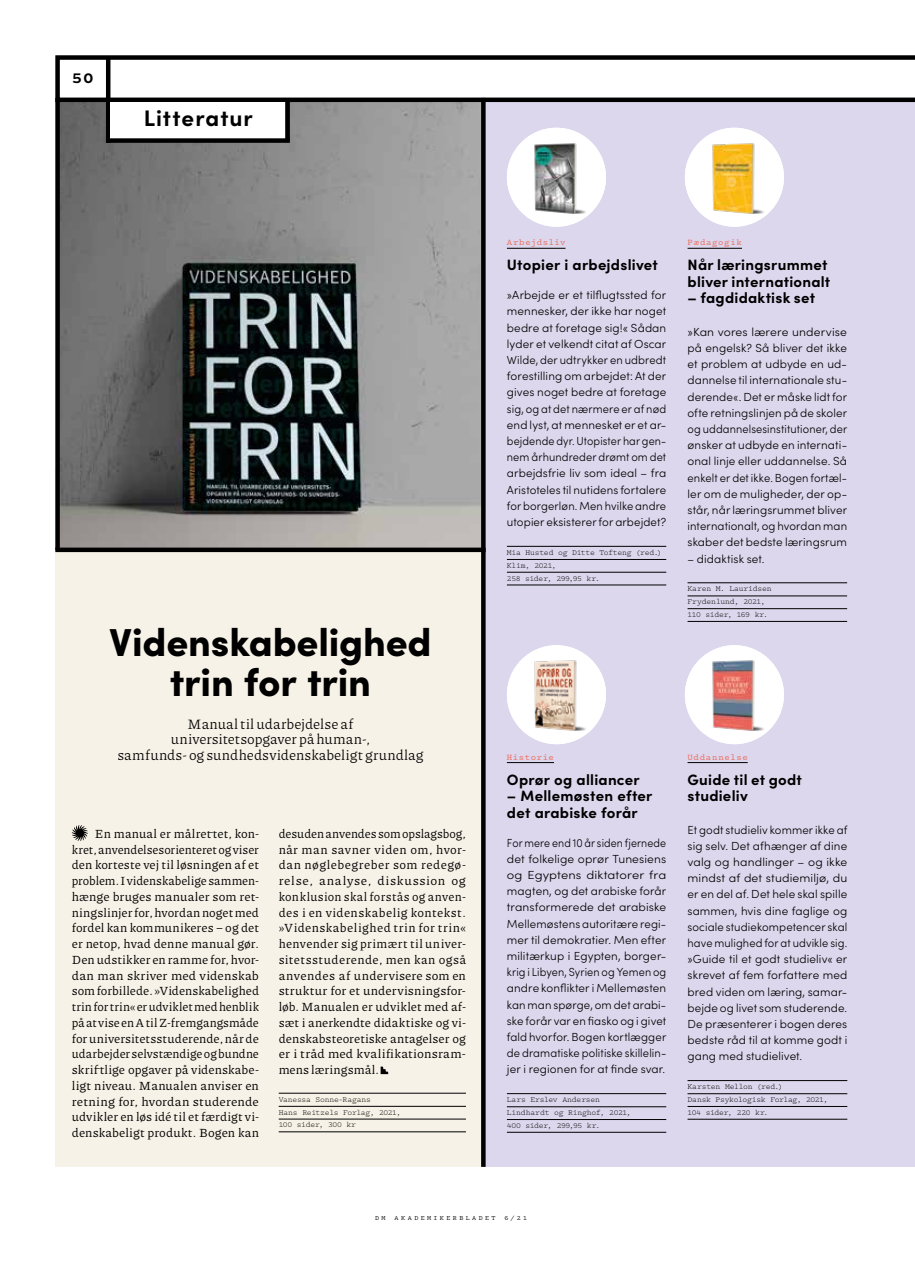
<style>
.page{position:relative;width:915px;height:1263px;background:#fff}
.page>*{position:absolute;margin:0;border:0;box-sizing:border-box;transform-origin:0 0}
.t1{font:900 39px/40.5px "Sofia Pro";letter-spacing:-.005em;color:#000;text-align:center}
.t2{font:700 22.5px "Sofia Pro";letter-spacing:.045em;color:#000}
.t3{font:700 16.5px "Logic Monospace";color:#000}
.t4{font:700 15px/16.5px "Sofia Pro";letter-spacing:.015em;color:#000}
.t5{font:300 14.25px/15.5px "Piazzolla";color:#000;text-align:center}
.t6{font:12.3px/15.8px "Piazzolla";letter-spacing:.005em;color:#000;text-align:justify}
.t7{font:300 11.7px/16.2px "Sofia Pro";letter-spacing:.01em;color:#000;text-align:justify}
.t8{font:300 11.7px/16.2px "Sofia Pro";letter-spacing:.01em;color:#000;text-align:justify;scale:.91 1}
.t9{font:300 11.7px/16.2px "Sofia Pro";letter-spacing:.01em;color:#000;text-align:justify;scale:1.04 1}
.t10{font:9px "Logic Monospace";letter-spacing:.07em;color:#ec6351}
.t11{font:9px "Logic Monospace";letter-spacing:.05em;color:#ec6351}
.t12{font:300 8.1px/12.8px "Logic Monospace";letter-spacing:-.03em;color:#000}
.t13{font:6.75px "Logic Monospace";letter-spacing:.355em;color:#000}
</style>
<div class="page">
<div style="left:55px;top:469px;width:429px;height:698px;background:#f7f2e7"></div>
<img style="left:60px;top:102px;width:421px;height:446px">
<div style="left:485px;top:101px;width:429px;height:1066px;background:#dcd7ed"></div>
<hr style="left:506px;top:248px;width:59px;height:1px;background:#000">
<hr style="left:506px;top:546px;width:160px;height:1px;background:#000">
<hr style="left:506px;top:559px;width:160px;height:1px;background:#000">
<hr style="left:506px;top:572px;width:160px;height:1px;background:#000">
<hr style="left:506px;top:585px;width:160px;height:1px;background:#000">
<hr style="left:506px;top:762px;width:48px;height:1px;background:#000">
<hr style="left:506px;top:1093px;width:160px;height:1px;background:#000">
<hr style="left:506px;top:1106px;width:160px;height:1px;background:#000">
<hr style="left:506px;top:1119px;width:160px;height:1px;background:#000">
<hr style="left:506px;top:1132px;width:160px;height:1px;background:#000">
<hr style="left:687px;top:248px;width:54px;height:1px;background:#000">
<hr style="left:687px;top:582px;width:159px;height:1px;background:#000">
<hr style="left:687px;top:596px;width:159px;height:1px;background:#000">
<hr style="left:687px;top:608px;width:159px;height:1px;background:#000">
<hr style="left:687px;top:621px;width:159px;height:1px;background:#000">
<hr style="left:687px;top:762px;width:60px;height:1px;background:#000">
<hr style="left:687px;top:1080px;width:160px;height:1px;background:#000">
<hr style="left:687px;top:1093px;width:160px;height:1px;background:#000">
<hr style="left:687px;top:1106px;width:160px;height:1px;background:#000">
<hr style="left:687px;top:1119px;width:160px;height:1px;background:#000">
<div style="left:285px;top:100px;width:5px;height:41px;background:#000"></div>
<svg style="left:55px;top:55px;width:859px;height:47px"></svg>
<hr style="left:106px;top:57px;width:4px;height:86px;background:#000">
<div style="left:110px;top:102px;width:175px;height:36px;background:#fff"></div>
<div style="left:106px;top:138px;width:184px;height:5px;background:#000"></div>
<hr style="left:55px;top:548px;width:430px;height:4px;background:#000">
<svg style="left:72px;top:825px;width:16px;height:16px"></svg>
<hr style="left:278px;top:1093px;width:188px;height:1px;background:#000">
<hr style="left:278px;top:1106px;width:188px;height:1px;background:#000">
<hr style="left:278px;top:1119px;width:188px;height:1px;background:#000">
<hr style="left:278px;top:1131px;width:188px;height:1px;background:#000">
<svg style="left:380px;top:1066px;width:8px;height:8px"></svg>
<div style="left:55px;top:98px;width:5px;height:452px;background:#000"></div>
<svg style="left:481px;top:98px;width:4px;height:1069px;background:#060606"></svg>
<img style="left:506px;top:128px;width:99px;height:99px;border-radius:49px">
<img style="left:506px;top:645px;width:99px;height:99px;border-radius:49px">
<img style="left:684px;top:128px;width:99px;height:99px;border-radius:49px">
<img style="left:684px;top:645px;width:99px;height:99px;border-radius:49px">
<h3 class="t3" style="left:72px;top:68px;width:23px">50</h3>
<h2 class="t2" style="left:144px;top:101px;width:111px">Litteratur</h2>
<h1 class="t1" style="left:109px;top:618px;width:324px">Videnskabelighed trin for trin</h1>
<p class="t5" style="left:117px;top:716px;width:307px">Manual til udarbejdelse af<br>universitetsopgaver på human-,<br>samfunds- og sundhedsvidenskabeligt grundlag</p>
<p class="t6" style="left:72px;top:825px;width:189px;text-indent:23px">En manual er målrettet, kon&shy;kret, anvendelsesorienteret og viser den korteste vej til løsningen af et problem. I videnskabelige sammen&shy;hænge bruges manualer som ret&shy;ningslinjer for, hvordan noget med fordel kan kommunikeres – og det er netop, hvad denne manual gør.<br>Den udstikker en ramme for, hvor&shy;dan man skriver med videnskab som forbillede. »Videnskabelighed trin for trin« er udviklet med henblik på at vise en A til Z-fremgangsmåde for universitetsstuderende, når de udarbejder selvstændige og bundne skrif tlige opgaver på videnskabe&shy;ligt niveau. Manualen anviser en retning for, hvordan studerende udvikler en løs idé til et færdigt vi&shy;denskabeligt produkt. Bogen kan</p>
<p class="t6" style="left:278px;top:825px;width:189px">desuden anvendes som opslagsbog, når man savner viden om, hvor&shy;dan nøglebegreber som redegø&shy;relse, analyse, diskussion og konklusion skal forstås og anven&shy;des i en videnskabelig kontekst. »Videnskabelighed trin for trin« henvender sig primært til univer&shy;sitetsstuderende, men kan også anvendes af undervisere som en struktur for et undervisningsfor&shy;løb. Manualen er udviklet med af&shy;sæt i anerkendte didaktiske og vi&shy;denskabsteoretiske antagelser og er i tråd med kvalifikationsram&shy;mens læringsmål.</p>
<p class="t12" style="left:278px;top:1093px;width:124px">Vanessa Sonne-Ragans<br>Hans Reitzels Forlag, 2021,<br>100 sider, 300 kr</p>
<p class="t11" style="left:506px;top:237px;width:60px">Arbejdsliv</p>
<p class="t4" style="left:506px;top:256px;width:152px">Utopier i arbejdslivet</p>
<p class="t7" style="left:506px;top:286px;width:161px">»Arbejde er et tilflugtssted for mennesker, der ikke har noget bedre at foretage sig!« Sådan lyder et velkendt citat af Oscar Wilde, der udtrykker en udbredt forestilling om arbejdet: At der gives noget bedre at foretage sig, og at det nærmere er af nød end lyst, at mennesket er et ar&shy;bejdende dyr. Utopister har gen&shy;nem århundreder drømt om det arbejdsfrie liv som ideal – fra Aristoteles til nutidens fortalere for borgerløn. Men hvilke andre utopier eksisterer for arbejdet?</p>
<p class="t12" style="left:506px;top:546px;width:156px">Mia Husted og Ditte Tofteng (red.)<br>Klim, 2021,<br>258 sider, 299,95 kr.</p>
<p class="t10" style="left:687px;top:237px;width:56px">Pædagogik</p>
<p class="t4" style="left:687px;top:256px;width:144px">Når læringsrummet bliver internationalt</p>
<p class="t4" style="left:687px;top:289px;width:129px">– fagdidaktisk set</p>
<p class="t9" style="left:687px;top:323px;width:155px">»Kan vores lærere undervise på engelsk? Så bliver det ikke et problem at udbyde en ud&shy;dannelse til internationale stu&shy;derende«. Det er måske lidt for ofte retningslinjen på de skoler og uddannelsesinstitutioner, der ønsker at udbyde en internati&shy;onal linje eller uddannelse. Så enkelt er det ikke. Bogen fortæl&shy;ler om de muligheder, der op&shy;står, når læringsrummet bliver internationalt, og hvordan man skaber det bedste læringsrum</p>
<p class="t7" style="left:687px;top:550px;width:78px">– didaktisk set.</p>
<p class="t12" style="left:687px;top:583px;width:86px">Karen M. Lauridsen<br>Frydenlund, 2021,<br>110 sider, 169 kr.</p>
<p class="t10" style="left:506px;top:752px;width:49px">Historie</p>
<p class="t4" style="left:506px;top:770px;width:134px">Oprør og alliancer</p>
<p class="t4" style="left:506px;top:786px;width:147px">– Mellemøsten efter det arabiske forår</p>
<p class="t8" style="left:506px;top:834px;width:176px">For mere end 10 år siden fjernede det folkelige oprør Tunesiens og Egyptens diktatorer fra magten, og det arabiske forår transformerede det arabiske Mellemøstens autoritære regi&shy;mer til demokratier. Men efter militærkup i Egypten, borger&shy;krig i Libyen, Syrien og Yemen og andre konflikter i Mellemøsten kan man spørge, om det arabi&shy;ske forår var en fiasko og i givet fald hvorfor. Bogen kortlægger de dramatiske politiske skillelin&shy;jer i regionen for at finde svar.</p>
<p class="t12" style="left:506px;top:1093px;width:126px">Lars Erslev Andersen<br>Lindhardt og Ringhof, 2021,<br>400 sider, 299,95 kr.</p>
<p class="t10" style="left:687px;top:752px;width:62px">Uddannelse</p>
<p class="t4" style="left:687px;top:770px;width:116px">Guide til et godt studieliv</p>
<p class="t7" style="left:687px;top:821px;width:161px">Et godt studieliv kommer ikke af sig selv. Det afhænger af dine valg og handlinger – og ikke mindst af det studiemiljø, du er en del af. Det hele skal spille sammen, hvis dine faglige og sociale studiekompetencer skal have mulighed for at udvikle sig. »Guide til et godt studieliv« er skrevet af fem forfattere med bred viden om læring, samar&shy;bejde og livet som studerende.<br>De præsenterer i bogen deres bedste råd til at komme godt i gang med studielivet.</p>
<p class="t12" style="left:687px;top:1080px;width:142px">Karsten Mellon (red.)<br>Dansk Psykologisk Forlag, 2021,<br>104 sider, 220 kr.</p>
<p class="t13" style="left:375px;top:1214px;width:12px">D M</p>
<p class="t13" style="left:394px;top:1214px;width:103px">AKADEMIKERBLADET</p>
<p class="t13" style="left:504px;top:1214px;width:24px">6/21</p>
</div>
